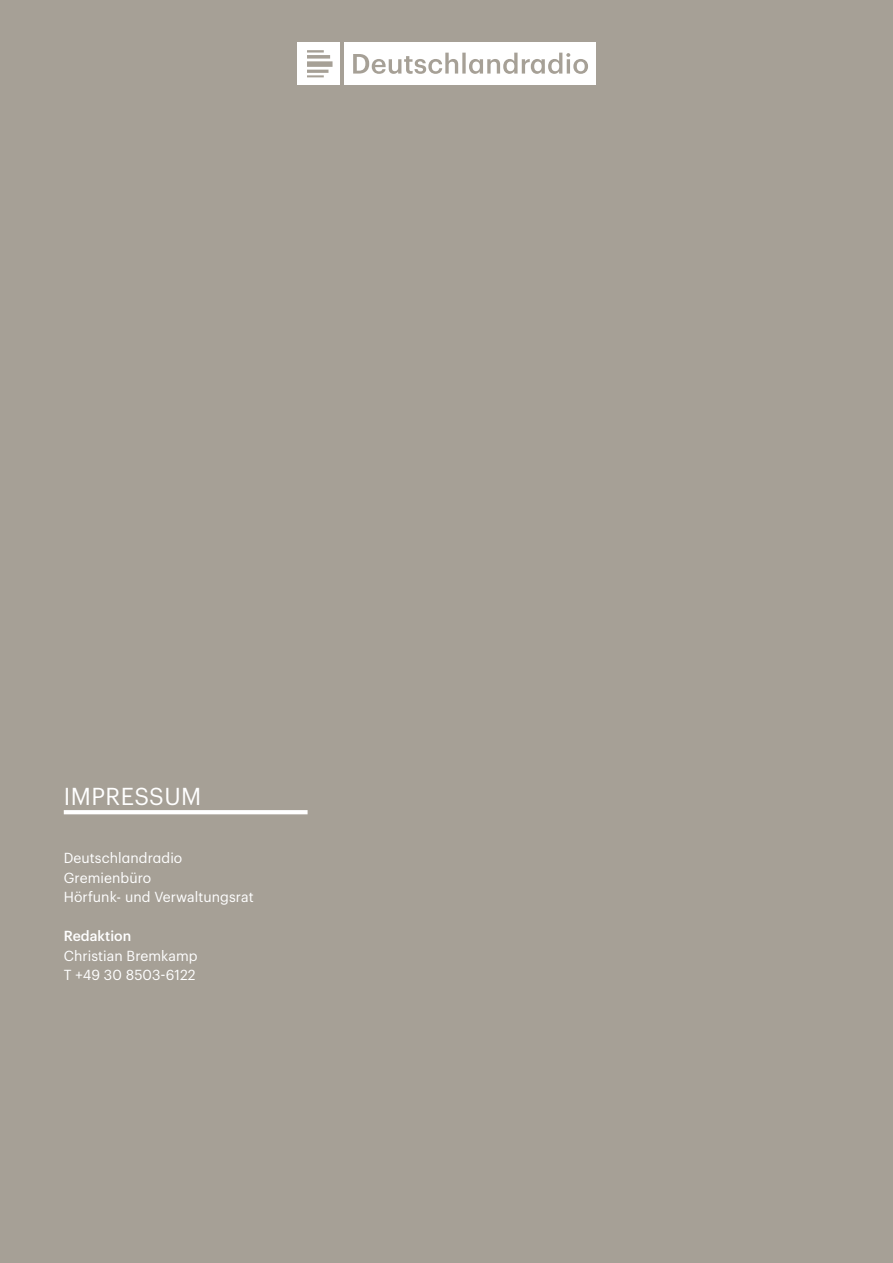
<style>
.page{position:relative;width:893px;height:1263px;background:#a6a096}
.page>*{position:absolute;margin:0;border:0;box-sizing:border-box;transform-origin:0 0}
._1__Headline_16_18pt{font:24px "Graphik";letter-spacing:.02em;color:#fff}
._3__Fließtext_9_5pt_13__5{font:14.25px "Graphik";letter-spacing:.005em;color:#fff}
._3__Fließtext_9_5pt_13__5-2{font:500 14.25px "Graphik";letter-spacing:.005em;color:#fff}
</style>
<div class="page">
<div style="left:298px;top:43px;width:42px;height:42px;background:#fff"></div>
<div style="left:344px;top:43px;width:251px;height:42px;background:#fff"></div>
<svg style="left:353px;top:53px;width:235px;height:21px"></svg>
<svg style="left:307px;top:50px;width:26px;height:27px"></svg>
<hr style="left:64px;top:810px;width:244px;height:4px;background:#fff">
<p class="_1__Headline_16_18pt" style="left:64px;top:778px;width:139px">IMPRESSUM</p>
<p class="_3__Fließtext_9_5pt_13__5" style="left:64px;top:847px;width:120px">Deutschlandradio</p>
<p class="_3__Fließtext_9_5pt_13__5" style="left:64px;top:867px;width:89px">Gremienbüro</p>
<p class="_3__Fließtext_9_5pt_13__5" style="left:64px;top:886px;width:191px">Hörfunk- und Verwaltungsrat</p>
<p class="_3__Fließtext_9_5pt_13__5-2" style="left:64px;top:925px;width:69px">Redaktion</p>
<p class="_3__Fließtext_9_5pt_13__5" style="left:64px;top:945px;width:135px">Christian Bremkamp</p>
<p class="_3__Fließtext_9_5pt_13__5" style="left:64px;top:964px;width:133px">T +49 30 8503-6122</p>
</div>
